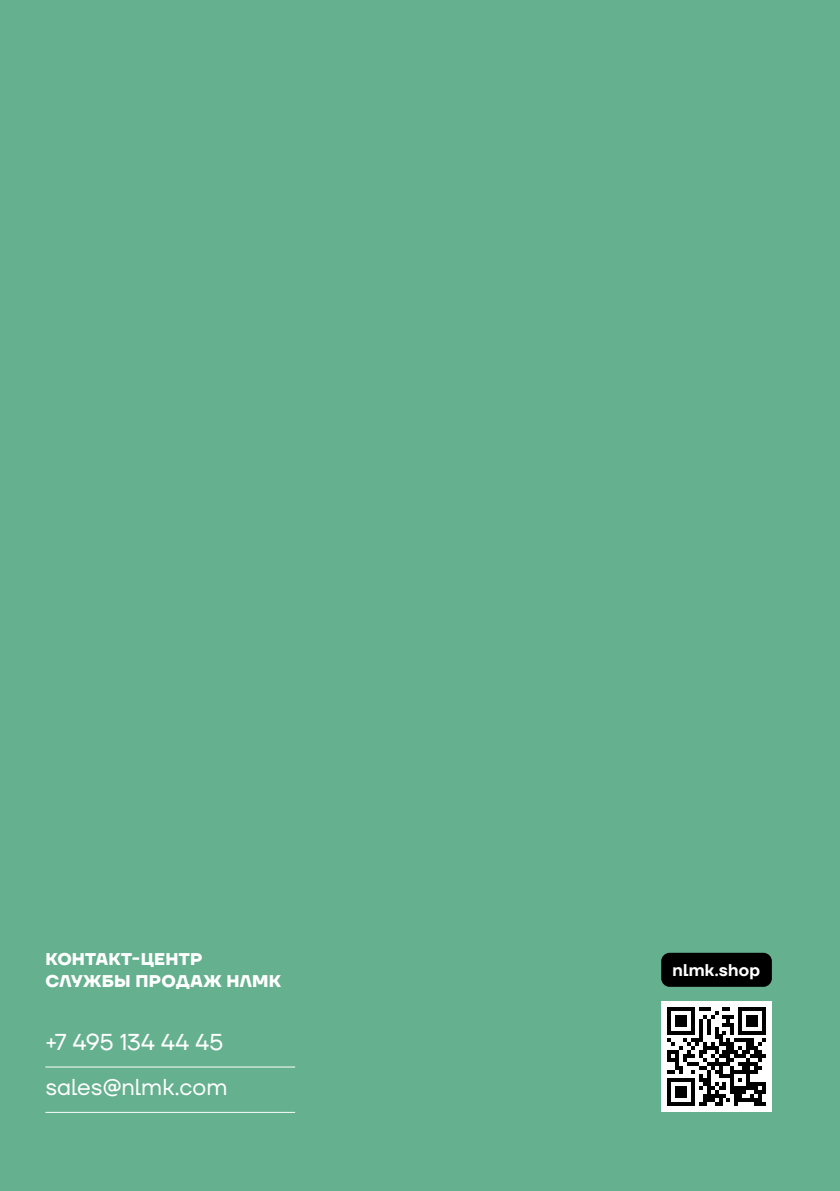
<style>
.page{position:relative;width:840px;height:1191px;background:#fff}
.page>*{position:absolute;margin:0;border:0;box-sizing:border-box;transform-origin:0 0}
.t1{font:23px "TT Firs Neue";color:#fff}
.t2{font:700 17px/22.6px "TT Firs Neue";letter-spacing:.015em;color:#fff}
.t3{font:600 17px "TT Firs Neue";letter-spacing:.01em;color:#fff}
</style>
<div class="page">
<div style="left:0;top:0;width:839px;height:1191px;background:#65b08e"></div>
<hr style="left:45px;top:1066px;width:250px;height:1px;background:#fff">
<hr style="left:45px;top:1112px;width:250px;height:1px;background:#fff">
<div style="left:660px;top:952px;width:111px;height:34px;background:#000;border-radius:9px"></div>
<div style="left:660px;top:1001px;width:111px;height:110px;background:#fff"></div>
<svg style="left:667px;top:1007px;width:98px;height:98px"></svg>
<p class="t2" style="left:45px;top:947px;width:237px">КОНТАКТ-ЦЕНТР<br>СЛУЖБЫ ПРОДАЖ НЛМК</p>
<p class="t1" style="left:45px;top:1026px;width:179px">+7 495 134 44 45</p>
<p class="t1" style="left:45px;top:1071px;width:183px">sales@nlmk.com</p>
<p class="t3" style="left:672px;top:958px;width:89px">nlmk.shop</p>
</div>
